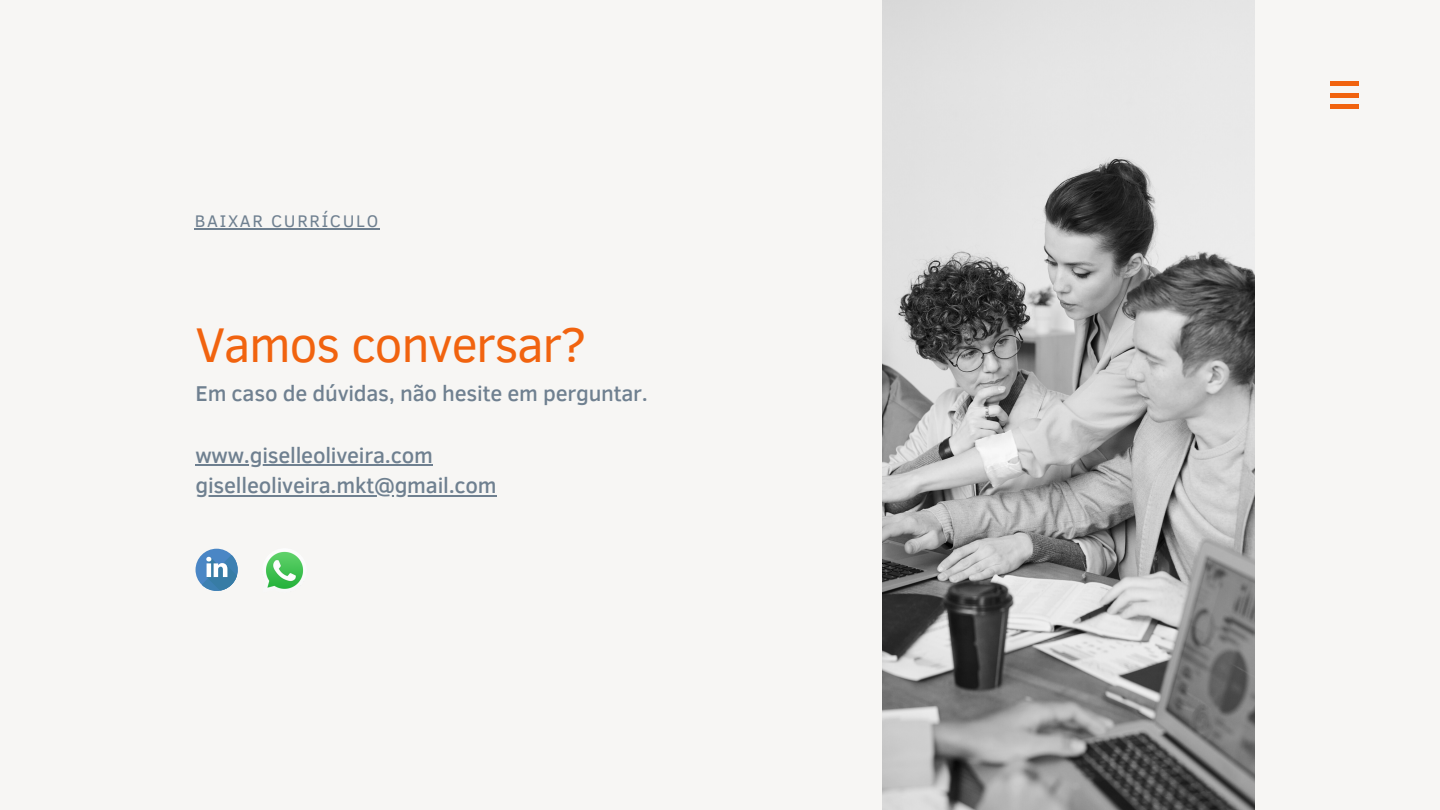
<style>
.page{position:relative;width:1440px;height:810px;background:#f7f6f4}
.page>*{position:absolute;margin:0;border:0;box-sizing:border-box;transform-origin:0 0}
.t1{font:50px "Clear Sans";letter-spacing:-.03em;color:#f1630f}
.t2{font:500 22px "Clear Sans";letter-spacing:-.01em;color:#6f8090}
.t3{font:17.2px "Clear Sans";letter-spacing:.1em;color:#6f8090}
</style>
<div class="page">
<div style="left:1331px;top:81px;width:28px;height:5px;background:#f1630f"></div>
<hr style="left:1331px;top:93px;width:28px;height:4px;background:#f1630f">
<hr style="left:1331px;top:105px;width:28px;height:4px;background:#f1630f">
<img style="left:883px;top:0;width:371px;height:810px">
<div style="left:196px;top:549px;width:42px;height:42px;background:#4a86c5;border-radius:50%"></div>
<svg style="left:202px;top:555px;width:36px;height:36px"></svg>
<img style="left:266px;top:552px;width:37px;height:37px">
<hr style="left:196px;top:464px;width:237px;height:2px;background:#6f8090">
<hr style="left:196px;top:495px;width:301px;height:1px;background:#6f8090">
<hr style="left:195px;top:229px;width:185px;height:1px;background:#6f8090">
<p class="t3" style="left:195px;top:208px;width:185px">BAIXAR CURRÍCULO</p>
<p class="t1" style="left:196px;top:308px;width:392px">Vamos conversar?</p>
<p class="t2" style="left:196px;top:377px;width:454px">Em caso de dúvidas, não hesite em perguntar.</p>
<p class="t2" style="left:196px;top:439px;width:239px">www.giselleoliveira.com</p>
<p class="t2" style="left:196px;top:470px;width:303px">giselleoliveira.mkt@gmail.com</p>
</div>
